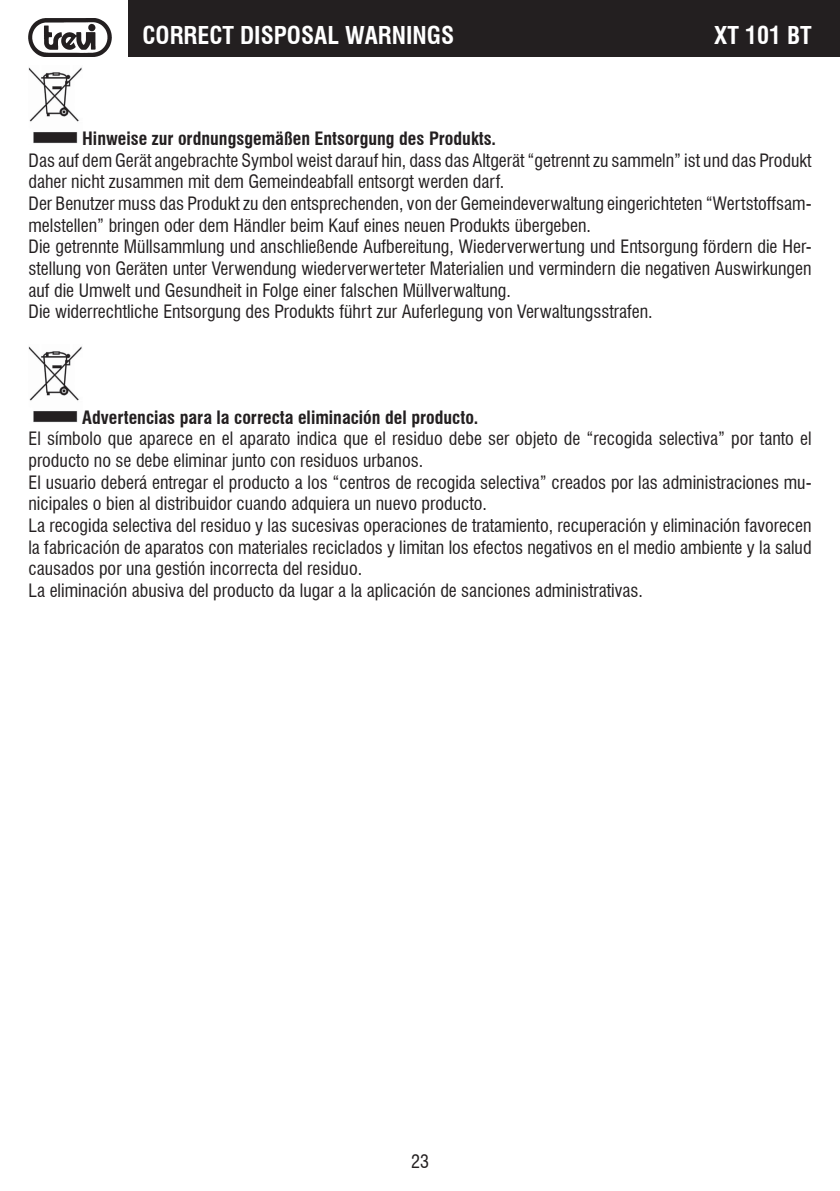
<style>
.page{position:relative;width:840px;height:1191px;background:#fff}
.page>*{position:absolute;margin:0;border:0;box-sizing:border-box;transform-origin:0 0}
.t1{font:700 condensed 24px "Swiss 721 BT";color:#fff}
.t2{font:condensed 18px/21.6px "Swiss 721 BT";color:#231f20}
.t3{font:700 condensed 18px "Swiss 721 BT";color:#231f20}
</style>
<div class="page">
<div style="left:128px;top:0;width:711px;height:57px;background:#231f20"></div>
<img style="left:28px;top:19px;width:84px;height:38px">
<img style="left:29px;top:67px;width:53px;height:77px">
<img style="left:29px;top:346px;width:53px;height:77px">
<h1 class="t1" style="left:142px;top:21px;width:313px">CORRECT DISPOSAL WARNINGS</h1>
<h1 class="t1" style="left:713px;top:21px;width:99px">XT 101 BT</h1>
<p class="t3" style="left:82px;top:127px;width:415px">Hinweise zur ordnungsgemäßen Entsorgung des Produkts.</p>
<p class="t2" style="left:28px;top:149px;width:784px">Das auf dem Gerät angebrachte Symbol weist darauf hin, dass das Altgerät “getrennt zu sammeln” ist und das Produkt daher nicht zusammen mit dem Gemeindeabfall entsorgt werden darf.<br>Der Benutzer muss das Produkt zu den entsprechenden, von der Gemeindeverwaltung eingerichteten “Wertstoffsam&shy;melstellen” bringen oder dem Händler beim Kauf eines neuen Produkts übergeben.<br>Die getrennte Müllsammlung und anschließende Aufbereitung, Wiederverwertung und Entsorgung fördern die Her&shy;stellung von Geräten unter Verwendung wiederverwerteter Materialien und vermindern die negativen Auswirkungen auf die Umwelt und Gesundheit in Folge einer falschen Müllverwaltung.<br>Die widerrechtliche Entsorgung des Produkts führt zur Auferlegung von Verwaltungsstrafen.</p>
<p class="t3" style="left:82px;top:406px;width:397px">Advertencias para la correcta eliminación del producto.</p>
<p class="t2" style="left:28px;top:428px;width:784px">El símbolo que aparece en el aparato indica que el residuo debe ser objeto de “recogida selectiva” por tanto el producto no se debe eliminar junto con residuos urbanos.<br>El usuario deberá entregar el producto a los “centros de recogida selectiva” creados por las administraciones mu&shy;nicipales o bien al distribuidor cuando adquiera un nuevo producto.<br>La recogida selectiva del residuo y las sucesivas operaciones de tratamiento, recuperación y eliminación favorecen la fabricación de aparatos con materiales reciclados y limitan los efectos negativos en el medio ambiente y la salud causados por una gestión incorrecta del residuo.<br>La eliminación abusiva del producto da lugar a la aplicación de sanciones administrativas.</p>
<p class="t2" style="left:411px;top:1150px;width:19px">23</p>
</div>
